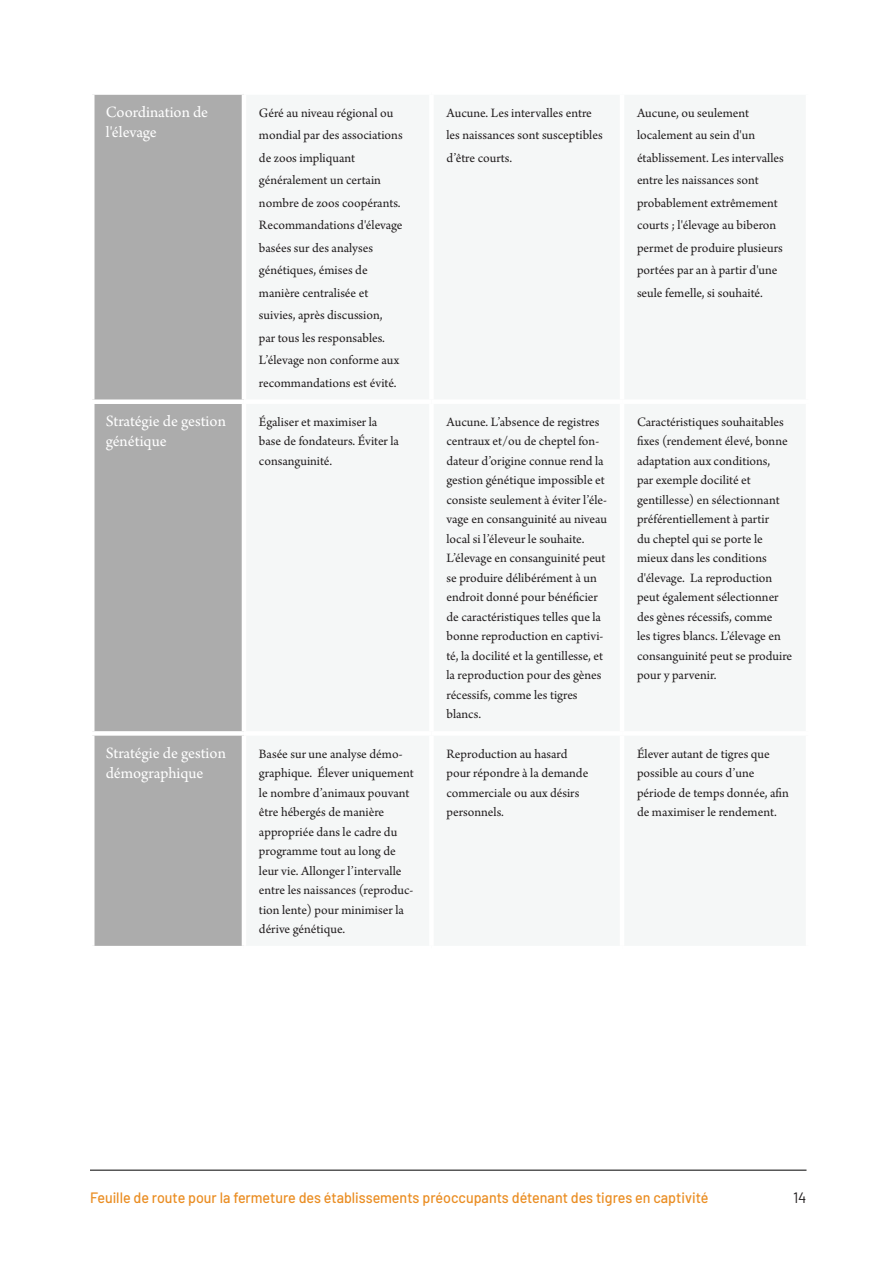
<style>
.page{position:relative;width:893px;height:1263px;background:#fff}
.page>*{position:absolute;margin:0;border:0;box-sizing:border-box;transform-origin:0 0}
.t1{font:16.5px/19.8px "Arno Pro";color:#fff}
.t2{font:500 15px "Barlow";color:#ea8d22;scale:.95 1}
.t3{font:15px "Barlow";color:#231f20}
.t4{font:13.5px/19.5px "Arno Pro";color:#231f20}
</style>
<div class="page">
<hr style="left:90px;top:1170px;width:716px;height:1px;background:#000">
<div style="left:94px;top:95px;width:148px;height:851px;background:#acacac"></div>
<div style="left:90px;top:399px;width:154px;height:5px;background:#fff"></div>
<div style="left:90px;top:731px;width:154px;height:5px;background:#fff"></div>
<p class="t1" style="left:106px;top:103px;width:104px">Coordination de l'élevage</p>
<p class="t4" style="left:259px;top:102px;width:145px;line-height:22.5px">Géré au niveau régional ou mondial par des associations de zoos impliquant généralement un certain nombre de zoos coopérants.<br>Recommandations d'élevage basées sur des analyses génétiques, émises de manière centralisée et suivies, après discussion,<br>par tous les responsables.<br>L’élevage non conforme aux recommandations est évité.</p>
<p class="t4" style="left:446px;top:102px;width:158px;line-height:22.5px">Aucune. Les intervalles entre les naissances sont susceptibles d’être courts.</p>
<p class="t4" style="left:637px;top:102px;width:148px;line-height:22.5px">Aucune, ou seulement localement au sein d'un établissement. Les intervalles entre les naissances sont probablement extrêmement courts ; l'élevage au biberon permet de produire plusieurs portées par an à partir d'une seule femelle, si souhaité.</p>
<p class="t1" style="left:106px;top:412px;width:122px">Stratégie de gestion génétique</p>
<p class="t4" style="left:259px;top:413px;width:142px">Égaliser et maximiser la base de fondateurs. Éviter la consanguinité.</p>
<p class="t4" style="left:446px;top:413px;width:162px">Aucune. L’absence de registres centraux et/ou de cheptel fon&shy;dateur d’origine connue rend la gestion génétique impossible et consiste seulement à éviter l’éle&shy;vage en consanguinité au niveau local si l’éleveur le souhaite.<br>L’élevage en consanguinité peut se produire délibérément à un endroit donné pour bénéficier de caractéristiques telles que la bonne reproduction en captivi&shy;té, la docilité et la gentillesse, et la reproduction pour des gènes récessifs, comme les tigres blancs.</p>
<p class="t4" style="left:637px;top:413px;width:157px">Caractéristiques souhaitables fixes (rendement élevé, bonne adaptation aux conditions,<br>par exemple docilité et gentillesse) en sélectionnant préférentiellement à partir<br>du cheptel qui se porte le mieux dans les conditions d'élevage. La reproduction peut également sélectionner des gènes récessifs, comme<br>les tigres blancs. L’élevage en consanguinité peut se produire pour y parvenir.</p>
<p class="t1" style="left:106px;top:744px;width:122px">Stratégie de gestion démographique</p>
<p class="t4" style="left:259px;top:744px;width:156px">Basée sur une analyse démo&shy;graphique. Élever uniquement le nombre d’animaux pouvant être hébergés de manière appropriée dans le cadre du programme tout au long de leur vie. Allonger l’intervalle entre les naissances (reproduc&shy;tion lente) pour minimiser la dérive génétique.</p>
<p class="t4" style="left:446px;top:744px;width:143px">Reproduction au hasard pour répondre à la demande commerciale ou aux désirs personnels.</p>
<p class="t4" style="left:637px;top:744px;width:153px">Élever autant de tigres que possible au cours d’une période de temps donnée, afin de maximiser le rendement.</p>
<p class="t2" style="left:90px;top:1187px;width:652px">Feuille de route pour la fermeture des établissements préoccupants détenant des tigres en captivité</p>
<p class="t3" style="left:793px;top:1187px;width:15px">14</p>
</div>
